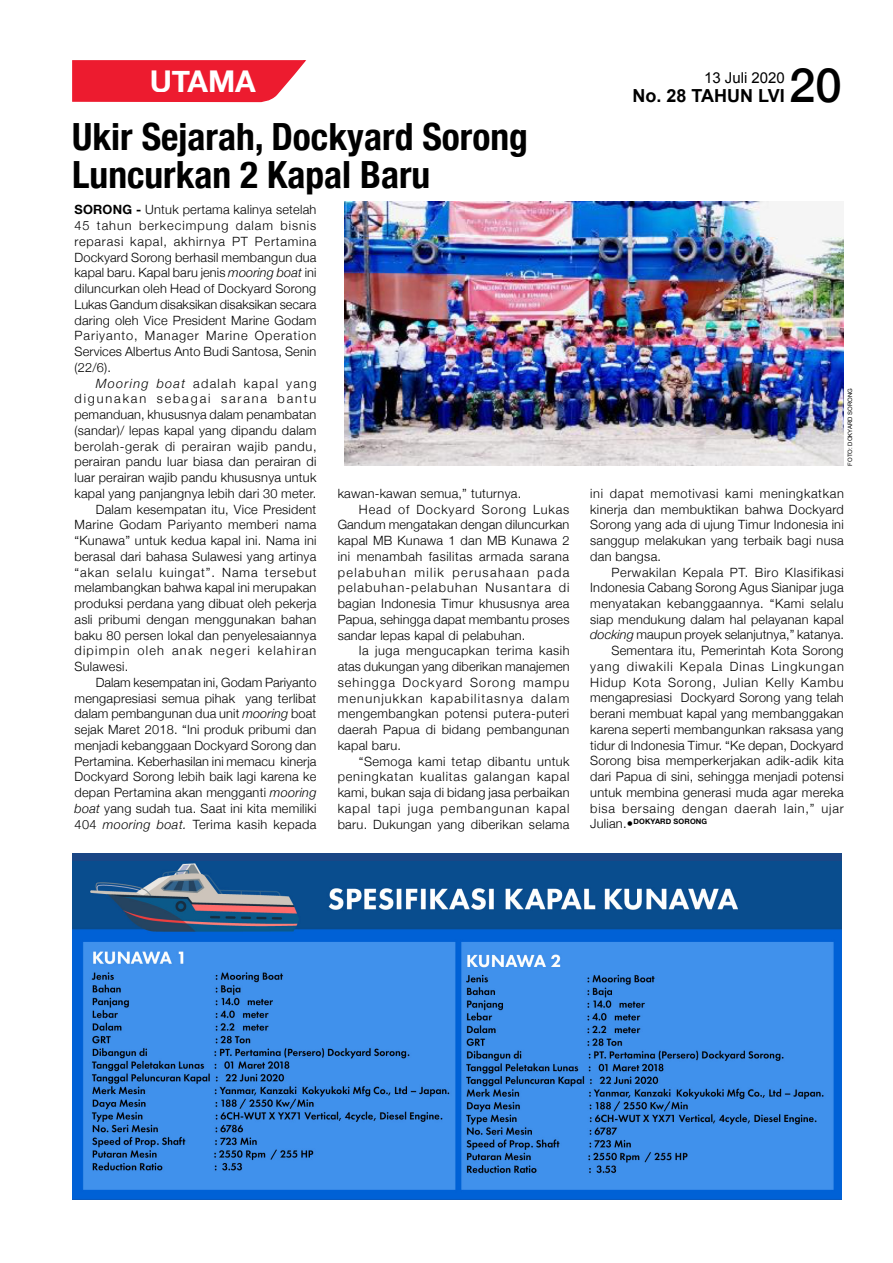
<style>
.page{position:relative;width:893px;height:1263px;background:#fff}
.page>*{position:absolute;margin:0;border:0;box-sizing:border-box;transform-origin:0 0}
.t1{font:500 47.25px "Helvetica Neue";color:#000}
.t2{font:700 condensed 37.5px/37.5px "Helvetica Neue";color:#000}
.t3{font:700 30px "Helvetica Neue";color:#fff}
.t4{font:700 18px "Arial";color:#000}
.t5{font:15px "Arial";color:#000}
.t6{font:300 12.75px/15.8px "Helvetica Neue";letter-spacing:.02em;color:#000;text-align:justify}
.t7{font:300 12.75px "Helvetica Neue";letter-spacing:.095em;color:#000}
.t8{font:300 12.75px "Helvetica Neue";letter-spacing:.04em;color:#000}
.t9{font:300 12.75px "Helvetica Neue";letter-spacing:.065em;color:#000}
.t10{font:300 12.75px "Helvetica Neue";letter-spacing:.05em;color:#000}
.t11{font:300 12.75px "Helvetica Neue";color:#000}
.t12{font:300 12.75px "Helvetica Neue";letter-spacing:.075em;color:#000}
.t13{font:300 12.75px "Helvetica Neue";letter-spacing:.09em;color:#000}
.t14{font:300 12.75px "Helvetica Neue";letter-spacing:.07em;color:#000}
.t15{font:300 12.75px "Helvetica Neue";letter-spacing:.105em;color:#000}
.t16{font:300 12.75px "Helvetica Neue";letter-spacing:.145em;color:#000}
.t17{font:300 12.75px "Helvetica Neue";letter-spacing:.085em;color:#000}
.t18{font:300 12.75px "Helvetica Neue";letter-spacing:.1em;color:#000}
.t19{font:700 7.5px "Helvetica Neue";letter-spacing:.02em;color:#000}
.t20{font:6px "Arial";color:#000}
.s1{font-weight:700}
.s2{font-style:italic}
.s3{font-weight:300;font-size:12.75px}
</style>
<div class="page">
<svg style="left:72px;top:60px;width:234px;height:43px;background:#ee3143"></svg>
<div style="left:72px;top:853px;width:769px;height:346px;background:#1a4685"></div>
<img style="left:72px;top:862px;width:769px;height:337px">
<img style="left:345px;top:202px;width:499px;height:263px">
<h3 class="t3" style="left:150px;top:57px;width:108px">UTAMA</h3>
<h2 class="t2" style="left:72px;top:116px;width:457px">Ukir Sejarah, Dockyard Sorong<br>Luncurkan 2 Kapal Baru</h2>
<p class="t6" style="left:75px;top:201px;width:243px"><span class="s1">SORONG -</span> Untuk pertama kalinya setelah 45 tahun berkecimpung dalam bisnis reparasi kapal, akhirnya PT Pertamina Dockyard Sorong berhasil membangun dua kapal baru. Kapal baru jenis <span class="s2">mooring boat</span> ini diluncurkan oleh Head of Dockyard Sorong Lukas Gandum disaksikan disaksikan secara daring oleh Vice President Marine Godam Pariyanto, Manager Marine Operation Services Albertus Anto Budi Santosa, Senin (22/6).</p>
<p class="t18" style="left:96px;top:373px;width:222px"><span class="s2">Mooring boat</span> adalah kapal yang</p>
<p class="t16" style="left:75px;top:388px;width:243px">digunakan sebagai sarana bantu</p>
<p class="t6" style="left:75px;top:406px;width:243px">pemanduan, khususnya dalam penambatan</p>
<p class="t6" style="left:75px;top:421px;width:243px">(sandar)/ lepas kapal yang dipandu dalam</p>
<p class="t10" style="left:75px;top:436px;width:244px">berolah-gerak di perairan wajib pandu,</p>
<p class="t6" style="left:75px;top:453px;width:243px">perairan pandu luar biasa dan perairan di</p>
<p class="t6" style="left:75px;top:469px;width:243px">luar perairan wajib pandu khususnya untuk</p>
<p class="t6" style="left:75px;top:484px;width:243px">kapal yang panjangnya lebih dari 30 meter.</p>
<p class="t6" style="left:96px;top:500px;width:222px">Dalam kesempatan itu, Vice President</p>
<p class="t6" style="left:75px;top:516px;width:243px">Marine Godam Pariyanto memberi nama</p>
<p class="t6" style="left:75px;top:532px;width:243px">“Kunawa” untuk kedua kapal ini. Nama ini</p>
<p class="t6" style="left:75px;top:547px;width:243px">berasal dari bahasa Sulawesi yang artinya</p>
<p class="t12" style="left:75px;top:562px;width:244px">“akan selalu kuingat”. Nama tersebut</p>
<p class="t6" style="left:75px;top:579px;width:243px">melambangkan bahwa kapal ini merupakan</p>
<p class="t6" style="left:75px;top:595px;width:243px">produksi perdana yang dibuat oleh pekerja</p>
<p class="t6" style="left:75px;top:610px;width:243px">asli pribumi dengan menggunakan bahan</p>
<p class="t6" style="left:75px;top:626px;width:243px">baku 80 persen lokal dan penyelesaiannya</p>
<p class="t7" style="left:75px;top:640px;width:243px">dipimpin oleh anak negeri kelahiran</p>
<p class="t6" style="left:75px;top:658px;width:55px">Sulawesi.</p>
<p class="t11" style="left:96px;top:672px;width:222px">Dalam kesempatan ini, Godam Pariyanto</p>
<p class="t6" style="left:75px;top:689px;width:243px">mengapresiasi semua pihak yang terlibat</p>
<p class="t6" style="left:75px;top:705px;width:243px">dalam pembangunan dua unit <span class="s2">mooring</span> boat</p>
<p class="t6" style="left:75px;top:721px;width:243px">sejak Maret 2018. “Ini produk pribumi dan</p>
<p class="t6" style="left:75px;top:736px;width:243px">menjadi kebanggaan Dockyard Sorong dan</p>
<p class="t6" style="left:75px;top:752px;width:243px">Pertamina. Keberhasilan ini memacu kinerja</p>
<p class="t6" style="left:75px;top:768px;width:243px">Dockyard Sorong lebih baik lagi karena ke</p>
<p class="t6" style="left:75px;top:784px;width:243px">depan Pertamina akan mengganti <span class="s2">mooring</span></p>
<p class="t6" style="left:75px;top:799px;width:243px"><span class="s2">boat</span> yang sudah tua. Saat ini kita memiliki</p>
<p class="t6" style="left:75px;top:815px;width:243px">404 <span class="s2">mooring boat.</span> Terima kasih kepada</p>
<p class="t6" style="left:338px;top:484px;width:185px">kawan-kawan semua,” tuturnya.</p>
<p class="t9" style="left:359px;top:499px;width:212px">Head of Dockyard Sorong Lukas</p>
<p class="t6" style="left:338px;top:516px;width:233px">Gandum mengatakan dengan diluncurkan</p>
<p class="t6" style="left:338px;top:532px;width:233px">kapal MB Kunawa 1 dan MB Kunawa 2</p>
<p class="t8" style="left:338px;top:546px;width:233px">ini menambah fasilitas armada sarana</p>
<p class="t15" style="left:338px;top:562px;width:233px">pelabuhan milik perusahaan pada</p>
<p class="t13" style="left:338px;top:577px;width:233px">pelabuhan-pelabuhan Nusantara di</p>
<p class="t6" style="left:338px;top:595px;width:233px">bagian Indonesia Timur khususnya area</p>
<p class="t6" style="left:338px;top:610px;width:233px">Papua, sehingga dapat membantu proses</p>
<p class="t6" style="left:338px;top:626px;width:189px">sandar lepas kapal di pelabuhan.</p>
<p class="t8" style="left:359px;top:640px;width:212px">Ia juga mengucapkan terima kasih</p>
<p class="t6" style="left:338px;top:658px;width:233px">atas dukungan yang diberikan manajemen</p>
<p class="t17" style="left:338px;top:672px;width:233px">sehingga Dockyard Sorong mampu</p>
<p class="t7" style="left:338px;top:688px;width:233px">menunjukkan kapabilitasnya dalam</p>
<p class="t6" style="left:338px;top:705px;width:233px">mengembangkan potensi putera-puteri</p>
<p class="t6" style="left:338px;top:721px;width:233px">daerah Papua di bidang pembangunan</p>
<p class="t6" style="left:338px;top:736px;width:65px">kapal baru.</p>
<p class="t6" style="left:359px;top:752px;width:212px">“Semoga kami tetap dibantu untuk</p>
<p class="t9" style="left:338px;top:766px;width:233px">peningkatan kualitas galangan kapal</p>
<p class="t6" style="left:338px;top:784px;width:233px">kami, bukan saja di bidang jasa perbaikan</p>
<p class="t14" style="left:338px;top:798px;width:233px">kapal tapi juga pembangunan kapal</p>
<p class="t6" style="left:338px;top:815px;width:233px">baru. Dukungan yang diberikan selama</p>
<h1 class="t1" style="left:789px;top:47px;width:54px">20</h1>
<p class="t5" style="left:704px;top:68px;width:82px">13 Juli 2020</p>
<h3 class="t4" style="left:633px;top:84px;width:154px">No. 28 TAHUN LVI</h3>
<p class="t20" style="left:846px;top:465px;width:79px;rotate:-90deg">FOTO: DOKYARD SORONG</p>
<p class="t6" style="left:590px;top:484px;width:255px">ini dapat memotivasi kami meningkatkan kinerja dan membuktikan bahwa Dockyard Sorong yang ada di ujung Timur Indonesia ini sanggup melakukan yang terbaik bagi nusa dan bangsa.</p>
<p class="t6" style="left:590px;top:563px;width:255px;text-align:right">Perwakilan Kepala PT. Biro Klasifikasi Indonesia Cabang Sorong Agus Sianipar juga menyatakan kebanggaannya. “Kami selalu siap mendukung dalam hal pelayanan kapal <span class="s2">docking</span> maupun proyek selanjutnya,” katanya.<br>Sementara itu, Pemerintah Kota Sorong yang diwakili Kepala Dinas Lingkungan Hidup Kota Sorong, Julian Kelly Kambu mengapresiasi Dockyard Sorong yang telah berani membuat kapal yang membanggakan karena seperti membangunkan raksasa yang tidur di Indonesia Timur. “Ke depan, Dockyard Sorong bisa memperkerjakan adik-adik kita dari Papua di sini, sehingga menjadi potensi untuk membina generasi muda agar mereka bisa bersaing dengan daerah lain,” ujar</p>
<p class="t19" style="left:590px;top:816px;width:118px"><span class="s3">Julian.•</span>DOKYARD SORONG</p>
</div>
